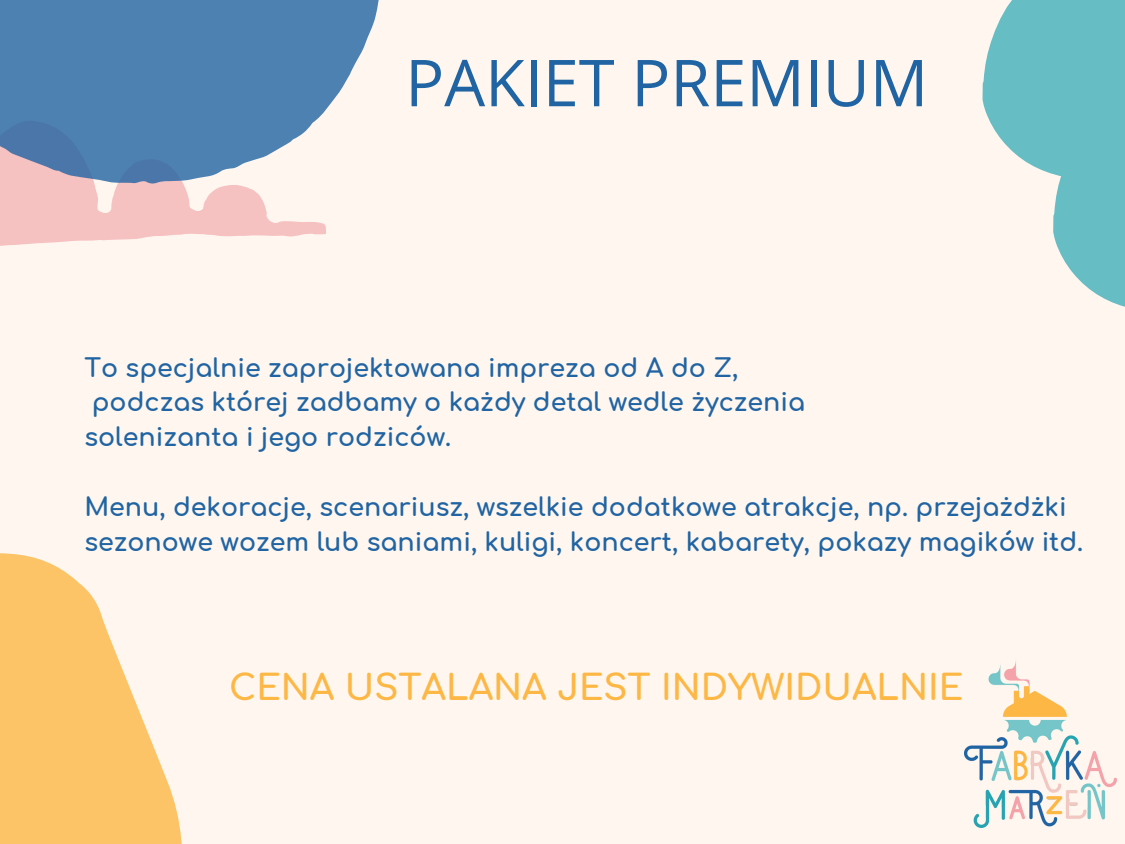
<style>
.page{position:relative;width:1125px;height:844px;background:#fff7ef}
.page>*{position:absolute;margin:0;border:0;box-sizing:border-box;transform-origin:0 0}
.t1{font:64.75px "Open Sans";color:#2164a3}
.t2{font:700 35px "Comfortaa";color:#fdb745}
.t3{font:700 25.38px/34.9px "Comfortaa";color:#2164a3}
</style>
<div class="page">
<svg style="left:0;top:553px;width:182px;height:291px;fill:#fdc367"></svg>
<svg style="left:0;top:184px;width:326px;height:62px;fill:#f5c1c1"></svg>
<svg style="left:0;top:0;width:379px;height:184px;fill:#4d81b2"></svg>
<img style="left:965px;top:661px;width:152px;height:167px">
<svg style="left:983px;top:0;width:142px;height:307px"></svg>
<p class="t1" style="left:405px;top:37px;width:524px">PAKIET PREMIUM</p>
<p class="t3" style="left:84px;top:351px;width:655px">To specjalnie zaprojektowana impreza od A do Z,</p>
<p class="t3" style="left:92px;top:386px;width:715px">podczas której zadbamy o każdy detal wedle życzenia</p>
<p class="t3" style="left:84px;top:421px;width:368px">solenizanta i jego rodziców.</p>
<p class="t3" style="left:84px;top:490px;width:1000px">Menu, dekoracje, scenariusz, wszelkie dodatkowe atrakcje, np. przejażdżki sezonowe wozem lub saniami, kuligi, koncert, kabarety, pokazy magików itd.</p>
<p class="t2" style="left:229px;top:669px;width:736px">CENA USTALANA JEST INDYWIDUALNIE</p>
</div>
